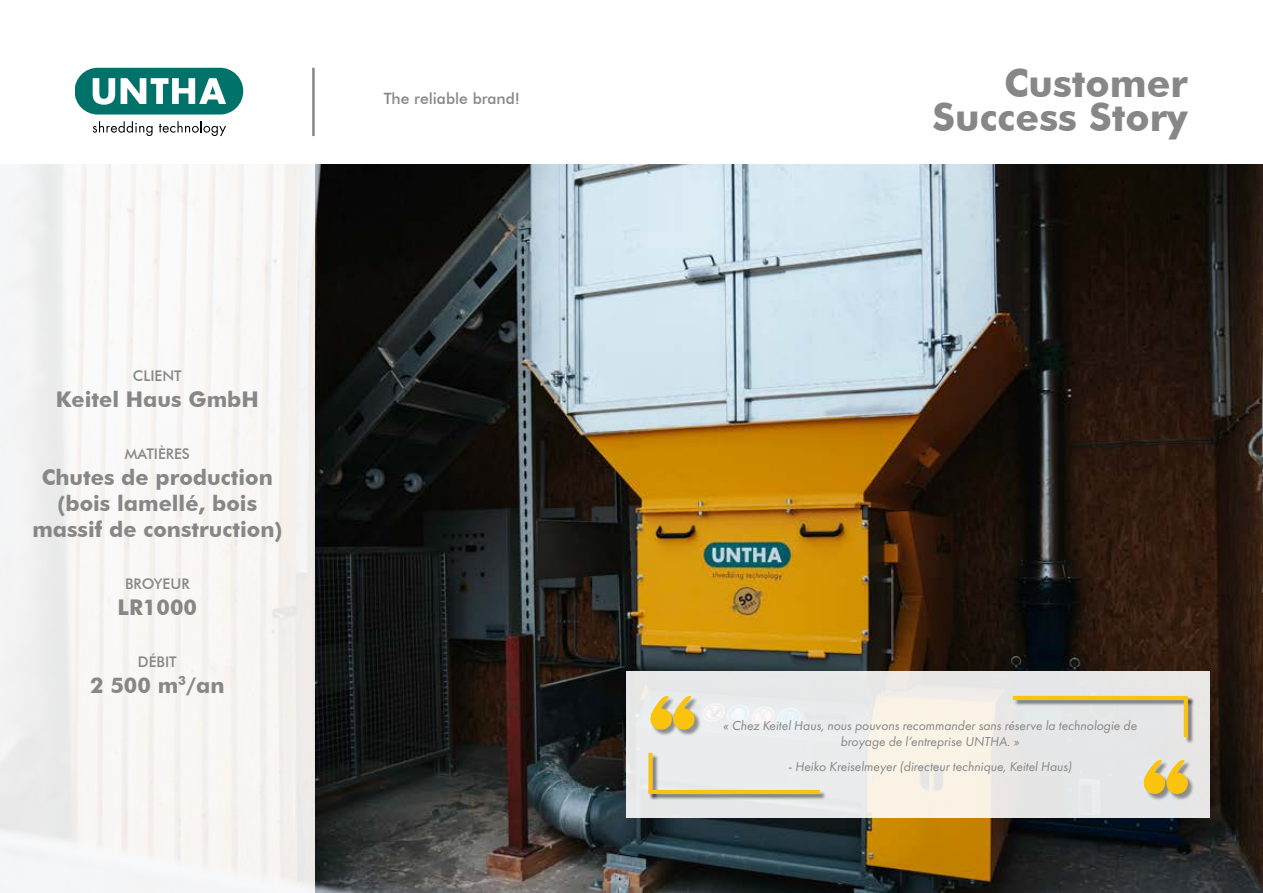
<style>
.page{position:relative;width:1263px;height:893px;background:#fff}
.page>*{position:absolute;margin:0;border:0;box-sizing:border-box;transform-origin:0 0}
.t1{font:700 38.85px/33.9px "Futura BT";color:#878787;text-align:right}
.t2{font:700 21.6px/26px "Futura BT";color:#878787;text-align:center}
.t3{font:500 15.6px "Futura BT";color:#878787}
.t4{font:500 14.7px "Futura BT";color:#878787}
.t5{font:italic 13.5px/16.2px "Futura PT";color:#878787;text-align:center}
</style>
<div class="page">
<img style="left:315px;top:164px;width:948px;height:729px">
<div style="left:75px;top:68px;width:168px;height:47px;background:#007269;border-radius:23px"></div>
<svg style="left:93px;top:78px;width:22px;height:27px"></svg>
<svg style="left:121px;top:78px;width:105px;height:26px"></svg>
<svg style="left:93px;top:121px;width:60px;height:15px"></svg>
<svg style="left:159px;top:121px;width:67px;height:15px"></svg>
<hr style="left:312px;top:68px;width:3px;height:68px;background:#878787">
<div style="left:0;top:146px;width:315px;height:747px;background:linear-gradient(to right,#f4f4f4,#f8f5f2)"></div>
<svg style="left:626px;top:672px;width:584px;height:146px;background:#ebeae8"></svg>
<div style="left:651px;top:697px;width:50px;height:39px;background:#000;opacity:.4"></div>
<svg style="left:650px;top:695px;width:44px;height:35px;background:#e7c860"></svg>
<div style="left:1145px;top:761px;width:49px;height:40px;background:#000;opacity:.4"></div>
<svg style="left:1144px;top:759px;width:44px;height:35px;background:#e5c65d"></svg>
<div style="left:649px;top:754px;width:10px;height:46px;background:#000;opacity:.5"></div>
<svg style="left:648px;top:753px;width:4px;height:37px"></svg>
<div style="left:650px;top:791px;width:177px;height:10px;background:#000;opacity:.5"></div>
<hr style="left:648px;top:790px;width:172px;height:4px;background:#fac30e">
<div style="left:1014px;top:697px;width:180px;height:10px;background:#000;opacity:.5"></div>
<hr style="left:1013px;top:696px;width:175px;height:4px;background:#fac30e">
<div style="left:1185px;top:697px;width:9px;height:47px;background:#000;opacity:.5"></div>
<svg style="left:1184px;top:696px;width:4px;height:41px"></svg>
<p class="t3" style="left:384px;top:89px;width:138px">The reliable brand!</p>
<p class="t4" style="left:133px;top:367px;width:50px">CLIENT</p>
<h2 class="t2" style="left:56px;top:386px;width:204px">Keitel Haus GmbH</h2>
<p class="t4" style="left:125px;top:445px;width:67px">MATIÈRES</p>
<h2 class="t2" style="left:32px;top:464px;width:251px">Chutes de production (bois lamellé, bois massif de construction)</h2>
<p class="t4" style="left:125px;top:575px;width:66px">BROYEUR</p>
<h2 class="t2" style="left:118px;top:594px;width:81px">LR1000</h2>
<p class="t4" style="left:138px;top:652px;width:40px">DÉBIT</p>
<h2 class="t2" style="left:90px;top:672px;width:136px">2 500 m<sup>3</sup>/an</h2>
<h1 class="t1" style="left:932px;top:66px;width:257px">Customer<br>Success Story</h1>
<p class="t5" style="left:723px;top:717px;width:416px">« Chez Keitel Haus, nous pouvons recommander sans réserve la technologie de broyage de l’entreprise UNTHA. »</p>
<p class="t5" style="left:788px;top:758px;width:286px">- Heiko Kreiselmeyer (directeur technique, Keitel Haus)</p>
</div>
